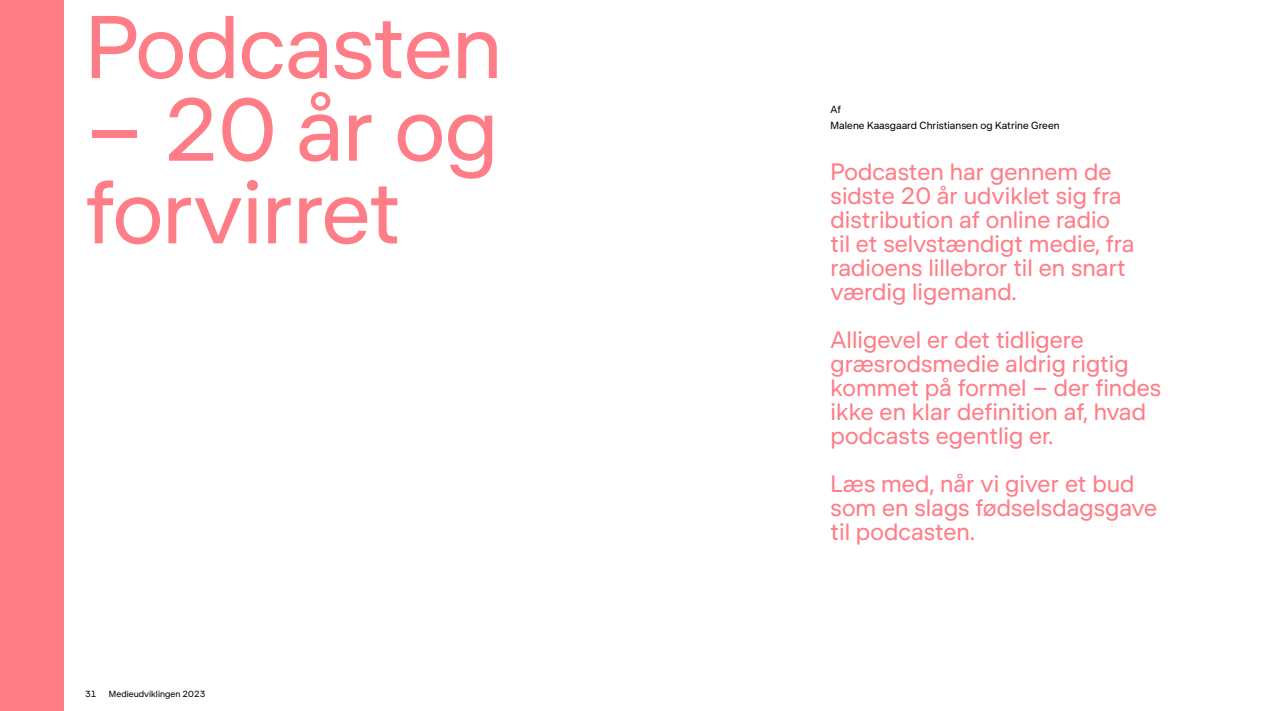
<style>
.page{position:relative;width:1263px;height:711px;background:#fff}
.page>*{position:absolute;margin:0;border:0;box-sizing:border-box;transform-origin:0 0}
.t1{font:90px/82.5px "DR Publik";letter-spacing:-.01em;color:#ff7d87}
.t2{font:24px/24px "DR Publik";color:#ff7d87}
.t3{font:10.5px/15.8px "DR Publik";color:#000}
.t4{font:9px "DR Publik";color:#000}
</style>
<div class="page">
<div style="left:0;top:0;width:64px;height:710px;background:#ff7d87"></div>
<h1 class="t1" style="left:85px;top:5px;width:419px">Podcasten</h1>
<h1 class="t1" style="left:85px;top:87px;width:415px">– 20 år og forvirret</h1>
<p class="t4" style="left:85px;top:687px;width:13px">31</p>
<p class="t4" style="left:109px;top:687px;width:98px">Medieudviklingen 2023</p>
<p class="t3" style="left:831px;top:102px;width:231px">Af<br>Malene Kaasgaard Christiansen og Katrine Green</p>
<p class="t2" style="left:831px;top:159px;width:305px">Podcasten har gennem de sidste 20 år udviklet sig fra distribution af online radio til et selvstændigt medie, fra radioens lillebror til en snart værdig ligemand.</p>
<p class="t2" style="left:831px;top:327px;width:332px">Alligevel er det tidligere græsrodsmedie aldrig rigtig kommet på formel – der findes ikke en klar definition af, hvad podcasts egentlig er.</p>
<p class="t2" style="left:831px;top:471px;width:328px">Læs med, når vi giver et bud som en slags fødselsdagsgave til podcasten.</p>
</div>
